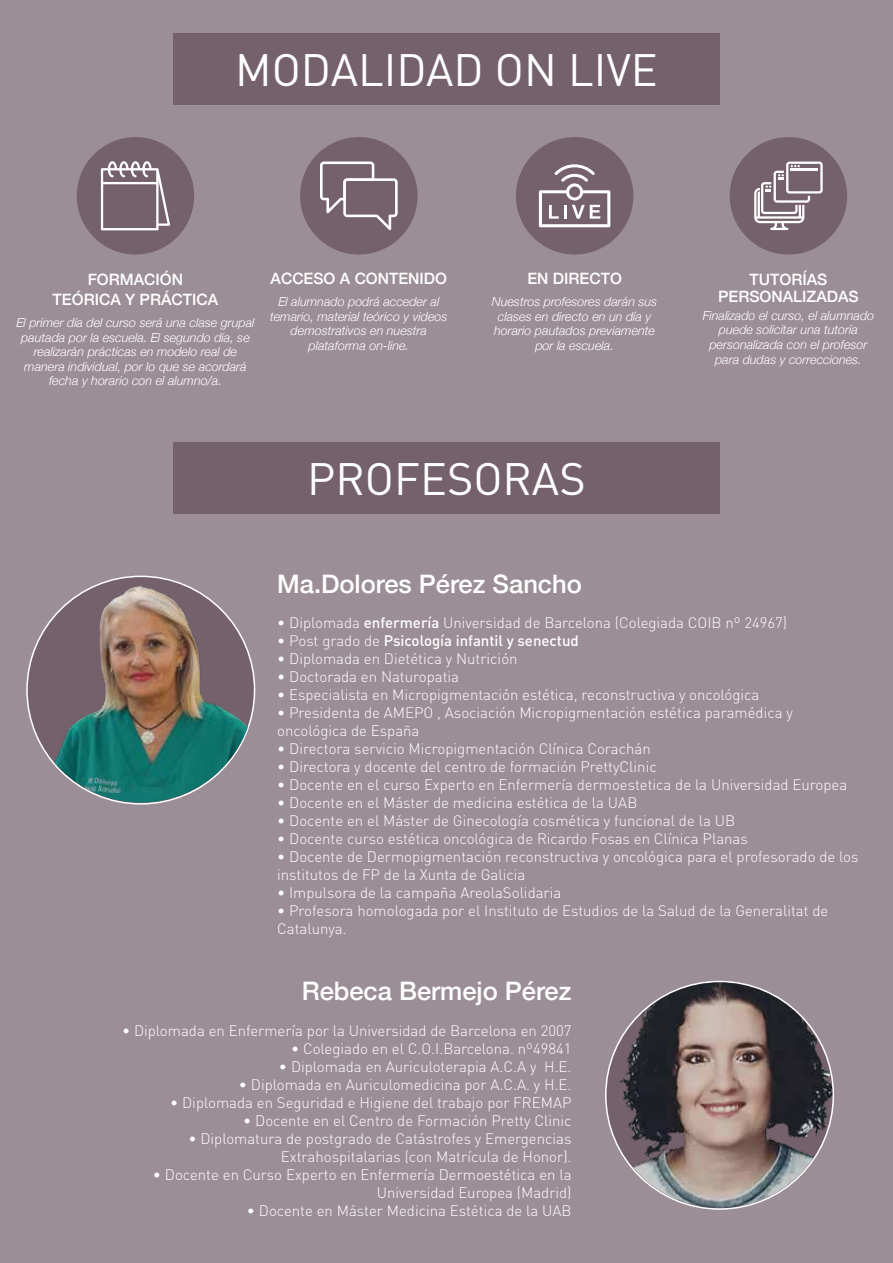
<style>
.page{position:relative;width:893px;height:1263px;background:#9c8e96}
.page>*{position:absolute;margin:0;border:0;box-sizing:border-box;transform-origin:0 0}
.t1{font:44.85px "DIN Pro";color:#fff}
.t2{font:500 25.5px "Helvetica Neue";color:#fff}
.t3{font:500 15.6px/16.6px "Helvetica Neue";color:#fff;text-align:center}
.t4{font:300 15px/18px "DIN Pro";color:#fff}
.t5{font:500 15px "DIN Pro";color:#fff}
.t6{font:italic 300 12.45px/14.5px "Helvetica Neue";color:#fff;text-align:center}
.s1{font-weight:500}
.s2{font-weight:300}
</style>
<div class="page">
<div style="left:173px;top:442px;width:547px;height:71px;background:#74616c"></div>
<div style="left:173px;top:33px;width:547px;height:71px;background:#74616c"></div>
<div style="left:730px;top:137px;width:117px;height:118px;background:#74616c;border-radius:50%"></div>
<svg style="left:754px;top:162px;width:69px;height:68px"></svg>
<div style="left:77px;top:137px;width:117px;height:118px;background:#74616c;border-radius:50%"></div>
<svg style="left:101px;top:161px;width:69px;height:69px"></svg>
<div style="left:300px;top:137px;width:118px;height:118px;background:#74616c;border-radius:50%"></div>
<svg style="left:320px;top:161px;width:78px;height:69px"></svg>
<div style="left:516px;top:137px;width:117px;height:118px;background:#74616c;border-radius:50%"></div>
<svg style="left:539px;top:164px;width:71px;height:63px"></svg>
<img style="left:30px;top:586px;width:225px;height:216px">
<img style="left:607px;top:982px;width:225px;height:226px;border-radius:113px">
<h1 class="t1" style="left:235px;top:39px;width:424px">MODALIDAD ON LIVE</h1>
<p class="t3" style="left:53px;top:269px;width:167px;line-height:19.6px">FORMACIÓN<br>TEÓRICA Y PRÁCTICA</p>
<p class="t6" style="left:16px;top:314px;width:240px">El primer día del curso será una clase grupal pautada por la escuela. El segundo día, se realizarán prácticas en modelo real de manera individual, por lo que se acordará fecha y horario con el alumno/a.</p>
<p class="t3" style="left:271px;top:269px;width:178px">ACCESO A CONTENIDO</p>
<p class="t6" style="left:270px;top:293px;width:179px">El alumnado podrá acceder al temario, material teórico y videos demostrativos en nuestra plataforma on-line.</p>
<p class="t3" style="left:527px;top:269px;width:96px">EN DIRECTO</p>
<p class="t6" style="left:492px;top:293px;width:167px">Nuestros profesores darán sus clases en directo en un día y horario pautados previamente por la escuela.</p>
<h1 class="t1" style="left:307px;top:448px;width:280px">PROFESORAS</h1>
<p class="t3" style="left:718px;top:270px;width:142px">TUTORÍAS<br>PERSONALIZADAS</p>
<p class="t6" style="left:703px;top:307px;width:173px">Finalizado el curso, el alumnado puede solicitar una tutoría personalizada con el profesor para dudas y correcciones.</p>
<h2 class="t2" style="left:277px;top:564px;width:306px">Ma.Dolores Pérez Sancho</h2>
<p class="t4" style="left:277px;top:613px;width:511px">• Diplomada <span class="s1">enfermería</span> Universidad de Barcelona (Colegiada COIB nº 24967)</p>
<p class="t5" style="left:277px;top:630px;width:303px"><span class="s2">• Post grado de</span> Psicología infantil y senectud</p>
<p class="t4" style="left:277px;top:649px;width:242px">• Diplomada en Dietética y Nutrición</p>
<p class="t4" style="left:277px;top:667px;width:184px">• Doctorada en Naturopatia</p>
<p class="t4" style="left:277px;top:685px;width:484px">• Especialista en Micropigmentación estética, reconstructiva y oncológica</p>
<p class="t4" style="left:277px;top:703px;width:517px">• Presidenta de AMEPO , Asociación Micropigmentación estética paramédica y oncológica de España</p>
<p class="t4" style="left:277px;top:739px;width:375px">• Directora servicio Micropigmentación Clínica Corachán</p>
<p class="t4" style="left:277px;top:757px;width:381px">• Directora y docente del centro de formación PrettyClinic</p>
<p class="t4" style="left:277px;top:775px;width:572px">• Docente en el curso Experto en Enfermería dermoestetica de la Universidad Europea</p>
<p class="t4" style="left:277px;top:793px;width:362px">• Docente en el Máster de medicina estética de la UAB</p>
<p class="t4" style="left:277px;top:811px;width:459px">• Docente en el Máster de Ginecología cosmética y funcional de la UB</p>
<p class="t4" style="left:277px;top:829px;width:472px">• Docente curso estética oncológica de Ricardo Fosas en Clínica Planas</p>
<p class="t4" style="left:277px;top:847px;width:583px">• Docente de Dermopigmentación reconstructiva y oncológica para el profesorado de los institutos de FP de la Xunta de Galicia</p>
<p class="t4" style="left:277px;top:883px;width:286px">• Impulsora de la campaña AreolaSolidaria</p>
<p class="t4" style="left:277px;top:901px;width:553px">• Profesora homologada por el Instituto de Estudios de la Salud de la Generalitat de<br>Catalunya.</p>
<h2 class="t2" style="left:302px;top:970px;width:271px">Rebeca Bermejo Pérez</h2>
<p class="t4" style="left:122px;top:1021px;width:451px">• Diplomada en Enfermería por la Universidad de Barcelona en 2007</p>
<p class="t4" style="left:291px;top:1039px;width:282px">• Colegiado en el C.O.I.Barcelona. nº49841</p>
<p class="t4" style="left:279px;top:1057px;width:294px">• Diplomada en Auriculoterapia A.C.A y H.E.</p>
<p class="t4" style="left:239px;top:1075px;width:334px">• Diplomada en Auriculomedicina por A.C.A. y H.E.</p>
<p class="t4" style="left:170px;top:1093px;width:403px">• Diplomada en Seguridad e Higiene del trabajo por FREMAP</p>
<p class="t4" style="left:243px;top:1111px;width:330px">• Docente en el Centro de Formación Pretty Clinic</p>
<p class="t4" style="left:188px;top:1129px;width:385px;text-align:right">• Diplomatura de postgrado de Catástrofes y Emergencias<br>Extrahospitalarias (con Matrícula de Honor).</p>
<p class="t4" style="left:153px;top:1165px;width:420px;text-align:right">• Docente en Curso Experto en Enfermería Dermoestética en la<br>Universidad Europea (Madrid)</p>
<p class="t4" style="left:247px;top:1201px;width:326px">• Docente en Máster Medicina Estética de la UAB</p>
</div>
